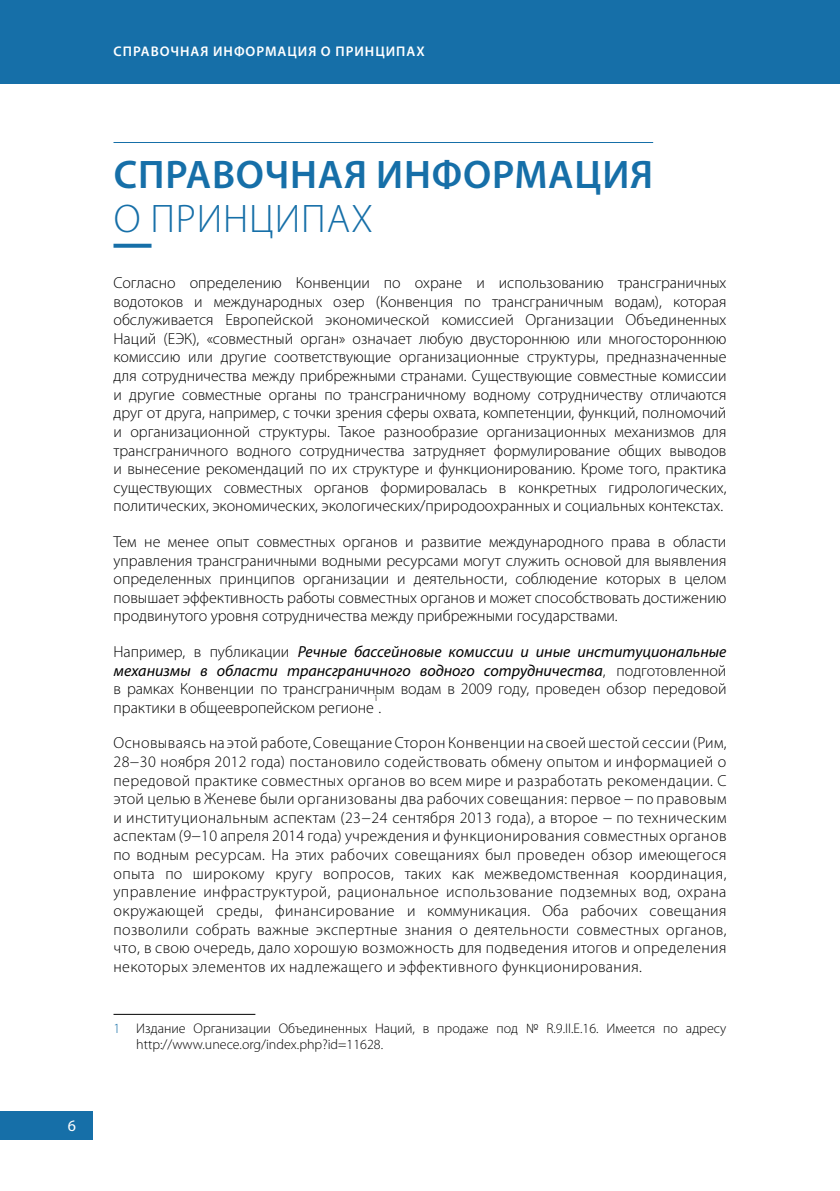
<style>
.page{position:relative;width:840px;height:1191px;background:#fff}
.page>*{position:absolute;margin:0;border:0;box-sizing:border-box;transform-origin:0 0}
.t1{font:600 40px "Myriad Pro";letter-spacing:.02em;color:#166fa8}
.t2{font:300 40px "Myriad Pro";letter-spacing:.02em;color:#166fa8}
.t3{font:300 16px/18.6px "Myriad Pro";color:#000;text-align:justify}
.t4{font:16px "Myriad Pro";color:#fff}
.t5{font:300 14px/16px "Myriad Pro";color:#000}
.t6{font:600 14px "Myriad Pro";letter-spacing:.07em;color:#fff}
.t7{font:300 9.4px "Myriad Pro";color:#000}
.s1{font-weight:400;font-style:italic}
.s2{color:#166fa8}
</style>
<div class="page">
<div style="left:0;top:0;width:839px;height:84px;background:#166fa8"></div>
<div style="left:0;top:1111px;width:92px;height:29px;background:#166fa8"></div>
<hr style="left:113px;top:142px;width:539px;height:1px;background:#166fa8">
<svg style="left:113px;top:244px;width:38px;height:4px"></svg>
<hr style="left:113px;top:1014px;width:142px;height:1px;background:#000">
<p class="t6" style="left:114px;top:43px;width:312px">СПРАВОЧНАЯ ИНФОРМАЦИЯ О ПРИНЦИПАХ</p>
<p class="t4" style="left:68px;top:1115px;width:10px">6</p>
<h1 class="t1" style="left:114px;top:149px;width:540px">СПРАВОЧНАЯ ИНФОРМАЦИЯ</h1>
<h1 class="t2" style="left:114px;top:195px;width:260px">О ПРИНЦИПАХ</h1>
<p class="t3" style="left:113px;top:273px;width:614px">Согласно определению Конвенции по охране и использованию трансграничных водотоков и международных озер (Конвенция по трансграничным водам), которая обслуживается Европейской экономической комиссией Организации Объединенных Наций (ЕЭК), «совместный орган» означает любую двустороннюю или многостороннюю комиссию или другие соответствующие организационные структуры, предназначенные для сотрудничества между прибрежными странами. Существующие совместные комиссии и другие совместные органы по трансграничному водному сотрудничеству отличаются друг от друга, например, с точки зрения сферы охвата, компетенции, функций, полномочий и организационной структуры. Такое разнообразие организационных механизмов для трансграничного водного сотрудничества затрудняет формулирование общих выводов и вынесение рекомендаций по их структуре и функционированию. Кроме того, практика существующих совместных органов формировалась в конкретных гидрологических, политических, экономических, экологических/природоохранных и социальных контекстах.</p>
<p class="t3" style="left:113px;top:532px;width:614px">Тем не менее опыт совместных органов и развитие международного права в области управления трансграничными водными ресурсами могут служить основой для выявления определенных принципов организации и деятельности, соблюдение которых в целом повышает эффективность работы совместных органов и может способствовать достижению продвинутого уровня сотрудничества между прибрежными государствами.</p>
<p class="t3" style="left:113px;top:642px;width:614px">Например, в публикации <span class="s1">Речные бассейновые комиссии и иные институциональные механизмы в области трансграничного водного сотрудничества</span>, подготовленной в рамках Конвенции по трансграничным водам в 2009 году, проведен обзор передовой практики в общеевропейском регионе .</p>
<p class="t7" style="left:374px;top:692px;width:6px">1</p>
<p class="t3" style="left:113px;top:733px;width:614px">Основываясь на этой работе, Совещание Сторон Конвенции на своей шестой сессии (Рим, 28−30 ноября 2012 года) постановило содействовать обмену опытом и информацией о передовой практике совместных органов во всем мире и разработать рекомендации. С этой целью в Женеве были организованы два рабочих совещания: первое − по правовым и институциональным аспектам (23−24 сентября 2013 года), а второе − по техническим аспектам (9−10 апреля 2014 года) учреждения и функционирования совместных органов по водным ресурсам. На этих рабочих совещаниях был проведен обзор имеющегося опыта по широкому кругу вопросов, таких как межведомственная координация, управление инфраструктурой, рациональное использование подземных вод, охрана окружающей среды, финансирование и коммуникация. Оба рабочих совещания позволили собрать важные экспертные знания о деятельности совместных органов, что, в свою очередь, дало хорошую возможность для подведения итогов и определения некоторых элементов их надлежащего и эффективного функционирования.</p>
<p class="t5" style="left:136px;top:1020px;width:591px;text-indent:-23px"><span class="s2">1</span> Издание Организации Объединенных Наций, в продаже под № R.9.II.E.16. Имеется по адресу http://www.unece.org/index.php?id=11628.</p>
</div>
